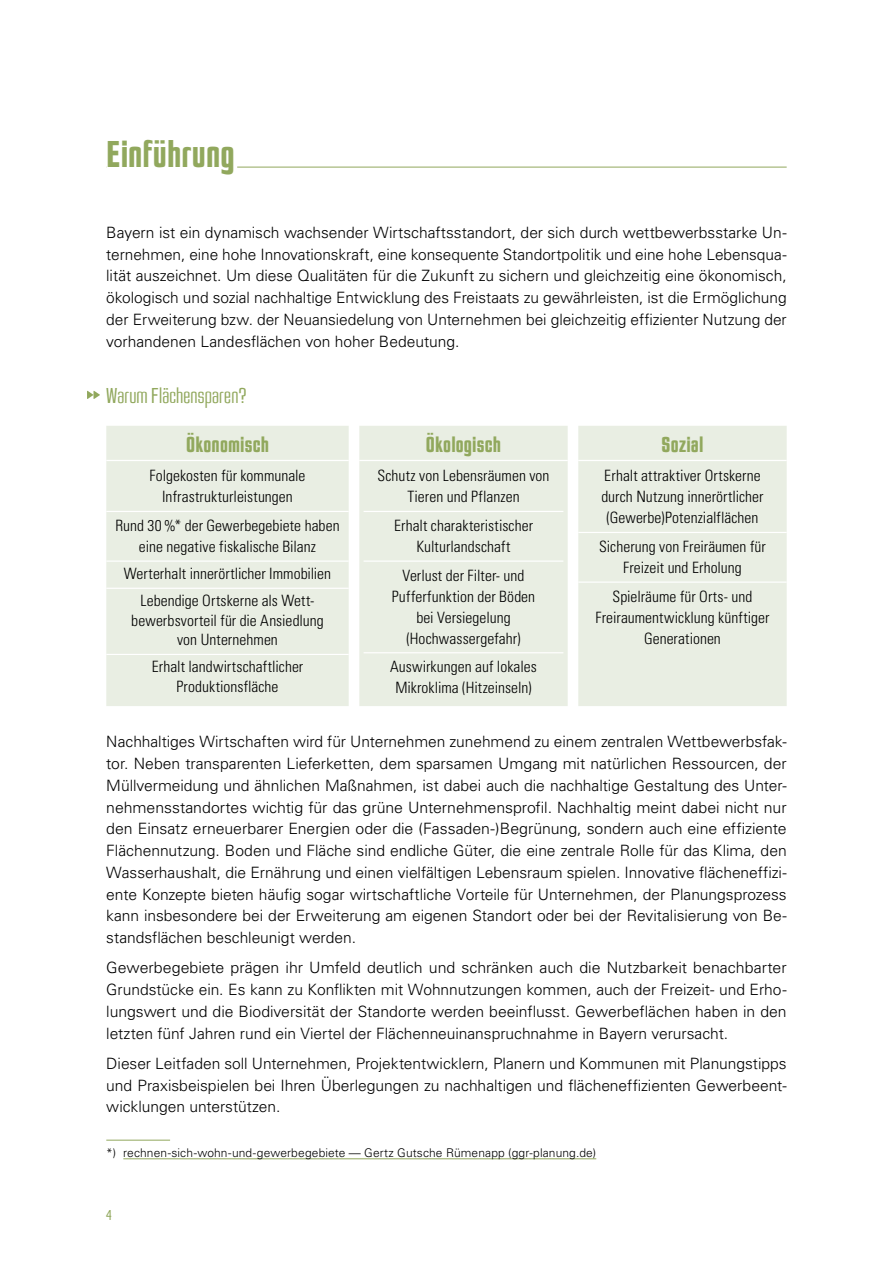
<style>
.page{position:relative;width:893px;height:1263px;background:#fff}
.page>*{position:absolute;margin:0;border:0;box-sizing:border-box;transform-origin:0 0}
.t1{font:700 39px "Jay Gothic URW";color:#91a85d}
.t2{font:700 22.5px "Jay Gothic URW";letter-spacing:.01em;color:#91a85d}
.t3{font:300 22.5px "Jay Gothic URW";letter-spacing:.01em;color:#91a85d}
.t4{font:300 15.6px/21.8px "Univers LT";letter-spacing:-.005em;color:#000;text-align:justify}
.t5{font:300 condensed 15.6px/21px "Univers LT";letter-spacing:.005em;color:#000;text-align:center}
.t6{font:300 15px "Jay Gothic URW";color:#91a85d}
.t7{font:300 12px "Univers LT";letter-spacing:.01em;color:#000}
</style>
<div class="page">
<hr style="left:106px;top:167px;width:681px;height:1px;background:#91a85d">
<hr style="left:106px;top:165px;width:131px;height:3px;background:#fff">
<div style="left:106px;top:426px;width:681px;height:280px;background:#e9eee3"></div>
<hr style="left:106px;top:460px;width:243px;height:1px;background:#fff">
<hr style="left:359px;top:460px;width:209px;height:1px;background:#fff">
<hr style="left:578px;top:460px;width:209px;height:1px;background:#fff">
<hr style="left:106px;top:511px;width:243px;height:1px;background:#fff">
<hr style="left:106px;top:560px;width:243px;height:2px;background:#fff">
<hr style="left:106px;top:588px;width:243px;height:1px;background:#fff">
<hr style="left:106px;top:654px;width:243px;height:1px;background:#fff">
<hr style="left:364px;top:511px;width:199px;height:1px;background:#fff">
<hr style="left:364px;top:560px;width:199px;height:2px;background:#fff">
<hr style="left:364px;top:652px;width:199px;height:1px;background:#fff">
<hr style="left:578px;top:532px;width:209px;height:1px;background:#fff">
<hr style="left:578px;top:581px;width:209px;height:2px;background:#fff">
<hr style="left:106px;top:1140px;width:64px;height:1px;background:#91a85d">
<hr style="left:123px;top:1158px;width:473px;height:1px;background:#91a85d">
<svg style="left:87px;top:391px;width:13px;height:8px"></svg>
<h1 class="t1" style="left:106px;top:133px;width:130px">Einführung</h1>
<p class="t4" style="left:106px;top:222px;width:682px">Bayern ist ein dynamisch wachsender Wirtschaftsstandort, der sich durch wettbewerbsstarke Un&shy;ternehmen, eine hohe Innovationskraft, eine konsequente Standortpolitik und eine hohe Lebensqua&shy;lität auszeichnet. Um diese Qualitäten für die Zukunft zu sichern und gleichzeitig eine ökonomisch, ökologisch und sozial nachhaltige Entwicklung des Freistaats zu gewährleisten, ist die Ermöglichung der Erweiterung bzw. der Neuansiedelung von Unternehmen bei gleichzeitig effizienter Nutzung der vorhandenen Landesflächen von hoher Bedeutung.</p>
<h2 class="t3" style="left:106px;top:383px;width:141px">Warum Flächensparen?</h2>
<h3 class="t2" style="left:186px;top:432px;width:85px">Ökonomisch</h3>
<h3 class="t2" style="left:426px;top:432px;width:77px">Ökologisch</h3>
<h3 class="t2" style="left:662px;top:432px;width:43px">Sozial</h3>
<p class="t5" style="left:149px;top:465px;width:158px">Folgekosten für kommunale<br>Infrastrukturleistungen</p>
<p class="t5" style="left:115px;top:515px;width:226px">Rund 30%* der Gewerbegebiete haben eine negative fiskalische Bilanz</p>
<p class="t5" style="left:124px;top:563px;width:209px">Werterhalt innerörtlicher Immobilien</p>
<p class="t5" style="left:131px;top:591px;width:194px;line-height:19.5px">Lebendige Ortskerne als Wett&shy;bewerbsvorteil für die Ansiedlung von -Unternehmen</p>
<p class="t5" style="left:152px;top:657px;width:153px;line-height:19.5px">Erhalt landwirtschaftlicher<br>Produktionsfläche</p>
<p class="t5" style="left:377px;top:465px;width:174px">Schutz von Lebensräumen von<br>Tieren und Pflanzen</p>
<p class="t5" style="left:394px;top:515px;width:140px">Erhalt charakteristischer<br>Kulturlandschaft</p>
<p class="t5" style="left:392px;top:565px;width:145px">Verlust der Filter- und<br>Pufferfunktion der Böden bei -Versiegelung (Hochwassergefahr)</p>
<p class="t5" style="left:390px;top:656px;width:148px">Auswirkungen auf lokales<br>Mikroklima (Hitzeinseln)</p>
<p class="t5" style="left:601px;top:465px;width:164px">Erhalt attraktiver Ortskerne durch Nutzung innerörtlicher (Gewerbe)Potenzialflächen</p>
<p class="t5" style="left:599px;top:536px;width:168px">Sicherung von Freiräumen für<br>Freizeit und Erholung</p>
<p class="t5" style="left:595px;top:586px;width:175px">Spielräume für Orts- und<br>Freiraumentwicklung künftiger<br>Generationen</p>
<p class="t4" style="left:106px;top:731px;width:682px">Nachhaltiges Wirtschaften wird für Unternehmen zunehmend zu einem zentralen Wettbewerbsfak&shy;tor. Neben transparenten Lieferketten, dem sparsamen Umgang mit natürlichen Ressourcen, der Müllvermeidung und ähnlichen Maßnahmen, ist dabei auch die nachhaltige Gestaltung des Unter&shy;nehmensstandortes wichtig für das grüne Unternehmensprofil. Nachhaltig meint dabei nicht nur den Einsatz erneuerbarer Energien oder die (Fassaden-)Begrünung, sondern auch eine effiziente Flächennutzung. Boden und Fläche sind endliche Güter, die eine zentrale Rolle für das Klima, den Wasserhaushalt, die Ernährung und einen vielfältigen Lebensraum spielen. Innovative flächeneffizi&shy;ente Konzepte bieten häufig sogar wirtschaftliche Vorteile für Unternehmen, der Planungsprozess kann insbesondere bei der Erweiterung am eigenen Standort oder bei der Revitalisierung von Be&shy;standsflächen beschleunigt werden.</p>
<p class="t4" style="left:106px;top:957px;width:682px">Gewerbegebiete prägen ihr Umfeld deutlich und schränken auch die Nutzbarkeit benachbarter Grundstücke ein. Es kann zu Konflikten mit Wohnnutzungen kommen, auch der Freizeit- und Erho&shy;lungswert und die Biodiversität der Standorte werden beeinflusst. Gewerbeflächen haben in den letzten fünf Jahren rund ein Viertel der Flächenneuinanspruchnahme in Bayern verursacht.</p>
<p class="t4" style="left:106px;top:1052px;width:682px">Dieser Leitfaden soll Unternehmen, Projektentwicklern, Planern und Kommunen mit Planungstipps und Praxisbeispielen bei Ihren Überlegungen zu nachhaltigen und flächeneffizienten Gewerbeent&shy;wicklungen unterstützen.</p>
<p class="t7" style="left:106px;top:1145px;width:491px">*) rechnen-sich-wohn-und-gewerbegebiete — Gertz Gutsche Rümenapp (ggr-planung.de)</p>
<p class="t6" style="left:106px;top:1207px;width:7px">4</p>
</div>
